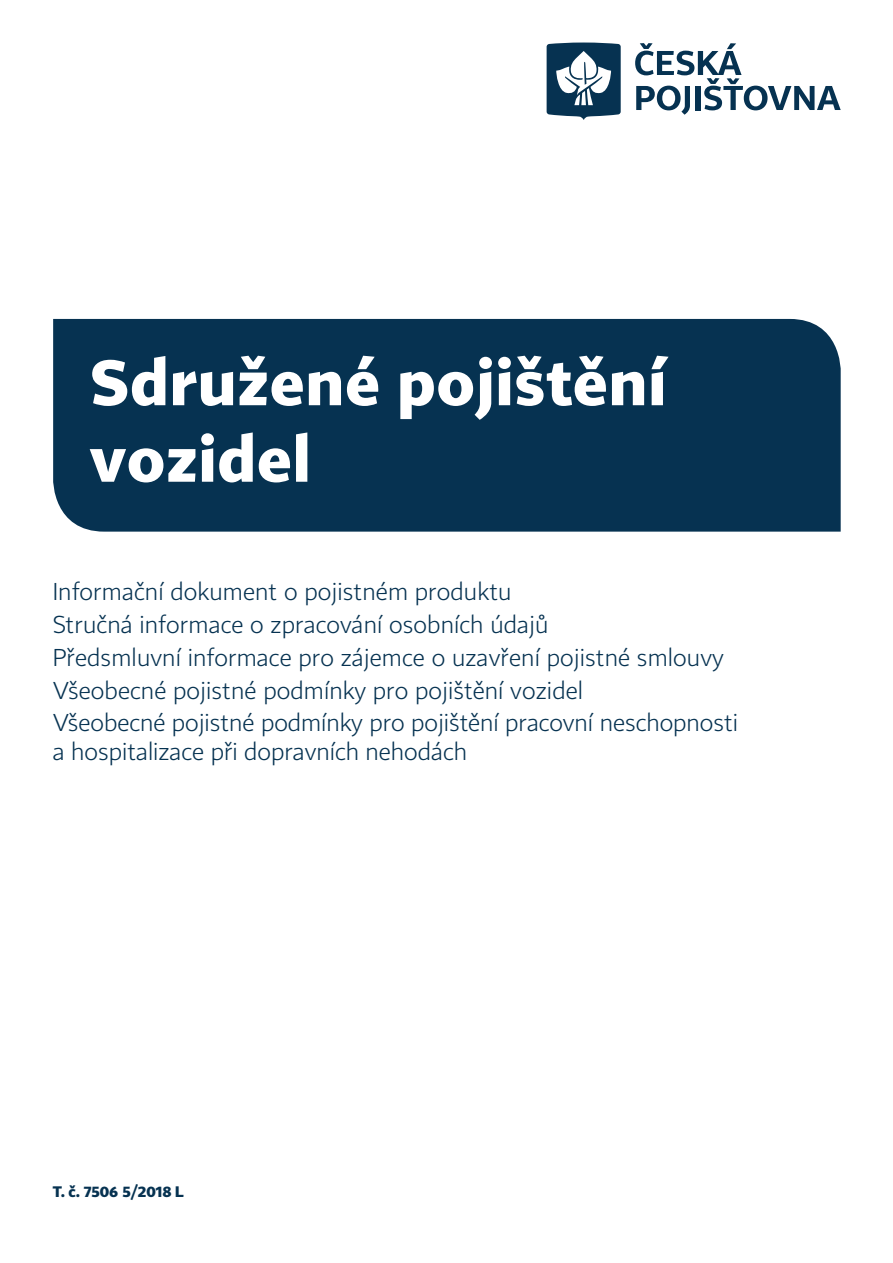
<style>
.page{position:relative;width:893px;height:1263px;background:#fff}
.page>*{position:absolute;margin:0;border:0;box-sizing:border-box;transform-origin:0 0}
.t1{font:700 63px/76.5px "CP";letter-spacing:.02em;color:#fff}
.t2{font:24px/32.7px "CP Light";letter-spacing:.005em;color:#063251}
.t3{font:700 15px "CP";color:#063251}
</style>
<div class="page">
<div style="left:53px;top:319px;width:788px;height:213px;background:#063251"></div>
<svg style="left:635px;top:43px;width:206px;height:72px"></svg>
<svg style="left:547px;top:43px;width:74px;height:77px"></svg>
<h1 class="t1" style="left:90px;top:349px;width:578px">Sdružené pojištění vozidel</h1>
<p class="t2" style="left:53px;top:577px;width:687px">Informační dokument o pojistném produktu<br>Stručná informace o zpracování osobních údajů<br>Předsmluvní informace pro zájemce o uzavření pojistné smlouvy Všeobecné pojistné podmínky pro pojištění vozidel<br>Všeobecné pojistné podmínky pro pojištění pracovní neschopnosti</p>
<p class="t2" style="left:53px;top:737px;width:416px">a hospitalizace při dopravních nehodách</p>
<p class="t3" style="left:53px;top:1185px;width:132px">T. č. 7506 5/2018 L</p>
</div>
